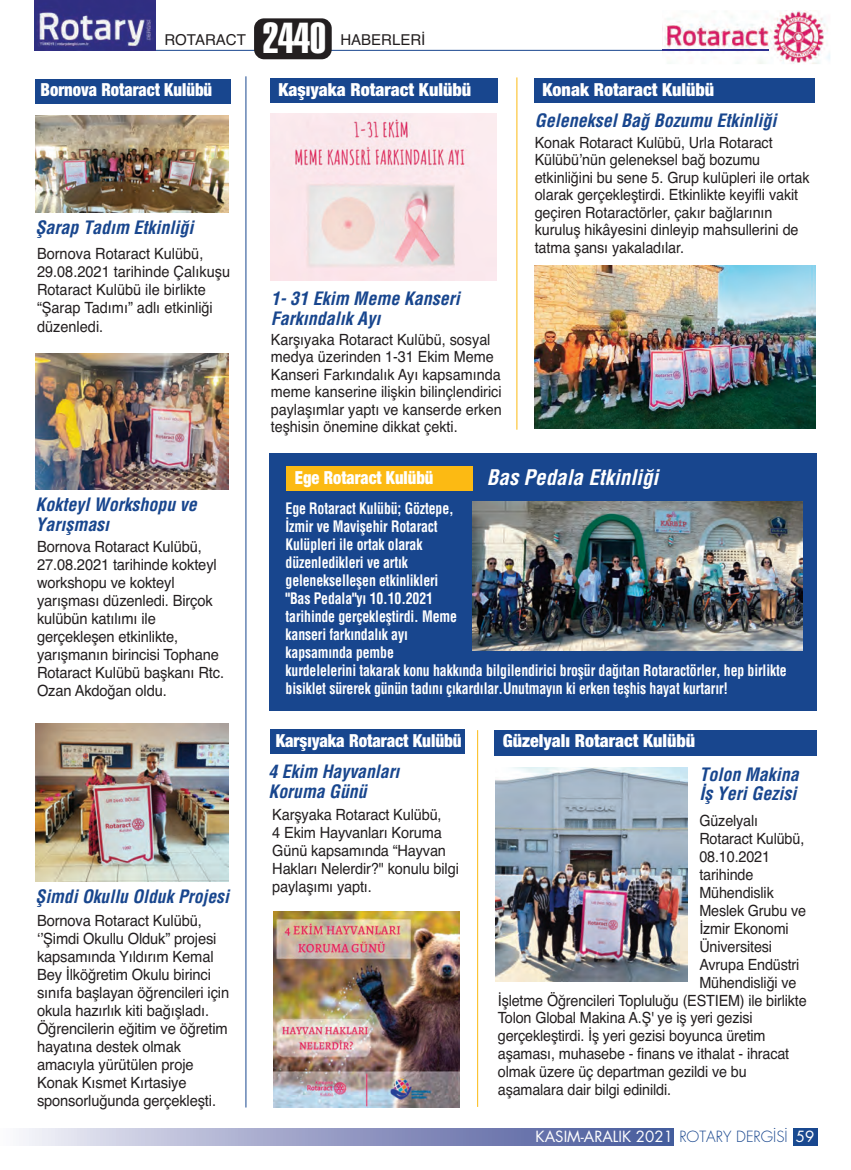
<style>
.page{position:relative;width:851px;height:1170px;background:#fff}
.page>*{position:absolute;margin:0;border:0;box-sizing:border-box;transform-origin:0 0}
.t1{font:42.6px "Helveticam Extra Compress";color:#fff}
.t2{font:italic 700 21px "Helveticam Cond";color:#fff}
.t3{font:italic 700 18px/19.5px "Helveticam Cond";color:#18468e}
.t4{font:900 18px "Helveticam New Cond";color:#fff}
.t5{font:900 18px "Helveticam New Cond";color:#fff;scale:.95 1}
.t6{font:900 18px "Helveticam New Cond";color:#fff;scale:.92 1}
.t7{font:900 18px "Helveticam New Cond";color:#fff;scale:.91 1}
.t8{font:15.45px/17.5px "Helvetica";letter-spacing:-.01em;color:#231f20;scale:.93 1}
.t9{font:15.45px/18px "Helvetica";letter-spacing:-.01em;color:#231f20;scale:.95 1}
.t10{font:700 15.45px/18px "Helveticam Cond";letter-spacing:-.01em;color:#fff;scale:.9 1}
.t11{font:15.45px/18px "Helvetica";letter-spacing:-.01em;color:#231f20;scale:.94 1}
.t12{font:15px "Futura Bookm";color:#fff}
.t13{font:15px "Helvetica";color:#231f20}
.s1{font-family:"Futura Lightm";color:#18468e}
</style>
<div class="page">
<div style="left:269px;top:452px;width:547px;height:258px;background:#18468e"></div>
<hr style="left:36px;top:50px;width:732px;height:1px;background:#18468e">
<svg style="left:23px;top:1128px;width:794px;height:16px;background:#919ac3"></svg>
<div style="left:674px;top:1127px;width:118px;height:21px;background:#fff"></div>
<img style="left:35px;top:0;width:121px;height:50px">
<img style="left:270px;top:113px;width:227px;height:168px">
<div style="left:270px;top:78px;width:227px;height:25px;background:#18468e"></div>
<div style="left:286px;top:466px;width:186px;height:24px;background:#fcba13"></div>
<div style="left:270px;top:729px;width:195px;height:25px;background:#18468e"></div>
<div style="left:534px;top:78px;width:280px;height:25px;background:#18468e"></div>
<div style="left:494px;top:730px;width:322px;height:25px;background:#18468e"></div>
<div style="left:254px;top:18px;width:77px;height:41px;background:#231f20;border-radius:10px"></div>
<hr style="left:245px;top:76px;width:1px;height:1031px;background:#18468e">
<img style="left:472px;top:502px;width:330px;height:149px">
<div style="left:35px;top:79px;width:195px;height:24px;background:#18468e"></div>
<hr style="left:516px;top:77px;width:1px;height:352px;background:#fcba13">
<hr style="left:477px;top:730px;width:1px;height:376px;background:#fcba13">
<img style="left:662px;top:10px;width:168px;height:54px">
<img style="left:662px;top:50px;width:106px;height:1px">
<img style="left:35px;top:116px;width:193px;height:96px">
<img style="left:35px;top:353px;width:193px;height:136px">
<img style="left:35px;top:723px;width:193px;height:158px">
<img style="left:273px;top:911px;width:187px;height:196px">
<img style="left:534px;top:266px;width:281px;height:162px">
<img style="left:496px;top:767px;width:191px;height:214px">
<h1 class="t1" style="left:263px;top:13px;width:64px">2440</h1>
<p class="t13" style="left:164px;top:31px;width:83px">ROTARACT</p>
<p class="t13" style="left:340px;top:31px;width:87px">HABERLERİ</p>
<p class="t6" style="left:41px;top:79px;width:188px">Bornova Rotaract Kulübü</p>
<p class="t4" style="left:278px;top:78px;width:194px">Kaşıyaka Rotaract Kulübü</p>
<p class="t3" style="left:36px;top:218px;width:160px">Şarap Tadım Etkinliği</p>
<p class="t11" style="left:37px;top:245px;width:207px">Bornova Rotaract Kulübü,<br>29.08.2021 tarihinde Çalıkuşu<br>Rotaract Kulübü ile birlikte “Şarap Tadımı” adlı etkinliği düzenledi.</p>
<p class="t3" style="left:271px;top:289px;width:191px">1- 31 Ekim Meme Kanseri<br>Farkındalık Ayı</p>
<p class="t8" style="left:271px;top:330px;width:250px">Karşıyaka Rotaract Kulübü, sosyal medya üzerinden 1-31 Ekim Meme Kanseri Farkındalık Ayı kapsamında meme kanserine ilişkin bilinçlendirici paylaşımlar yaptı ve kanserde erken teşhisin önemine dikkat çekti.</p>
<p class="t4" style="left:542px;top:78px;width:173px">Konak Rotaract Kulübü</p>
<p class="t3" style="left:534px;top:111px;width:243px">Geleneksel Bağ Bozumu Etkinliği</p>
<p class="t8" style="left:534px;top:133px;width:297px">Konak Rotaract Kulübü, Urla Rotaract Külübü’nün geleneksel bağ bozumu etkinliğini bu sene 5. Grup kulüpleri ile ortak olarak gerçekleştirdi. Etkinlikte keyifli vakit geçiren Rotaractörler, çakır bağlarının kuruluş hikâyesini dinleyip mahsullerini de tatma şansı yakaladılar.</p>
<p class="t3" style="left:36px;top:495px;width:163px">Kokteyl Workshopu ve<br>Yarışması</p>
<p class="t9" style="left:37px;top:537px;width:198px">Bornova Rotaract Kulübü,<br>27.08.2021 tarihinde kokteyl workshopu ve kokteyl yarışması düzenledi. Birçok kulübün katılımı ile gerçekleşen etkinlikte, yarışmanın birincisi Tophane<br>Rotaract Kulübü başkanı Rtc.<br>Ozan Akdoğan oldu.</p>
<p class="t3" style="left:36px;top:886px;width:195px">Şimdi Okullu Olduk Projesi</p>
<p class="t9" style="left:37px;top:911px;width:204px">Bornova Rotaract Kulübü, ‘’Şimdi Okullu Olduk” projesi kapsamında Yıldırım Kemal<br>Bey İlköğretim Okulu birinci sınıfa başlayan öğrencileri için okula hazırlık kiti bağışladı.<br>Öğrencilerin eğitim ve öğretim hayatına destek olmak amacıyla yürütülen proje<br>Konak Kısmet Kırtasiye sponsorluğunda gerçekleşti.</p>
<p class="t7" style="left:295px;top:466px;width:154px">Ege Rotaract Kulübü</p>
<h2 class="t2" style="left:486px;top:465px;width:173px">Bas Pedala Etkinliği</h2>
<p class="t10" style="left:285px;top:499px;width:558px">Ege Rotaract Kulübü; Göztepe,<br>İzmir ve Mavişehir Rotaract<br>Kulüpleri ile ortak olarak<br>düzenledikleri ve artık<br>gelenekselleşen etkinlikleri<br>"Bas Pedala"yı 10.10.2021<br>tarihinde gerçekleştirdi. Meme<br>kanseri farkındalık ayı<br>kapsamında pembe<br>kurdelelerini takarak konu hakkında bilgilendirici broşür dağıtan Rotaractörler, hep birlikte bisiklet sürerek günün tadını çıkardılar.Unutmayın ki erken teşhis hayat kurtarır!</p>
<p class="t5" style="left:276px;top:729px;width:197px">Karşıyaka Rotaract Kulübü</p>
<p class="t4" style="left:502px;top:730px;width:194px">Güzelyalı Rotaract Kulübü</p>
<p class="t3" style="left:268px;top:762px;width:132px">4 Ekim Hayvanları<br>Koruma Günü</p>
<p class="t3" style="left:699px;top:764px;width:101px">Tolon Makina<br>İş Yeri Gezisi</p>
<p class="t11" style="left:272px;top:805px;width:200px">Karşyaka Rotaract Kulübü,<br>4 Ekim Hayvanları Koruma<br>Günü kapsamında “Hayvan<br>Hakları Nelerdir?" konulu bilgi paylaşımı yaptı.</p>
<p class="t8" style="left:699px;top:811px;width:65px">Güzelyalı</p>
<p class="t8" style="left:699px;top:829px;width:114px">Rotaract Kulübü,</p>
<p class="t8" style="left:699px;top:847px;width:77px">08.10.2021</p>
<p class="t8" style="left:699px;top:865px;width:60px">tarihinde</p>
<p class="t8" style="left:699px;top:883px;width:82px">Mühendislik</p>
<p class="t8" style="left:699px;top:901px;width:116px">Meslek Grubu ve</p>
<p class="t8" style="left:699px;top:919px;width:98px">İzmir Ekonomi</p>
<p class="t8" style="left:699px;top:937px;width:80px">Üniversitesi</p>
<p class="t8" style="left:699px;top:955px;width:109px">Avrupa Endüstri</p>
<p class="t8" style="left:699px;top:973px;width:106px">Mühendisliği ve</p>
<p class="t8" style="left:497px;top:991px;width:334px">İşletme Öğrencileri Topluluğu (ESTIEM) ile birlikte</p>
<p class="t8" style="left:497px;top:1009px;width:275px">Tolon Global Makina A.Ş' ye iş yeri gezisi</p>
<p class="t8" style="left:497px;top:1027px;width:289px">gerçekleştirdi. İş yeri gezisi boyunca üretim</p>
<p class="t8" style="left:497px;top:1045px;width:315px">aşaması, muhasebe - finans ve ithalat - ihracat</p>
<p class="t8" style="left:497px;top:1063px;width:269px">olmak üzere üç departman gezildi ve bu</p>
<p class="t8" style="left:497px;top:1081px;width:188px">aşamalara dair bilgi edinildi.</p>
<p class="t12" style="left:535px;top:1126px;width:280px">KASIM-ARALIK 2021 <span class="s1">ROTARY DERGİSİ</span> 59</p>
</div>
